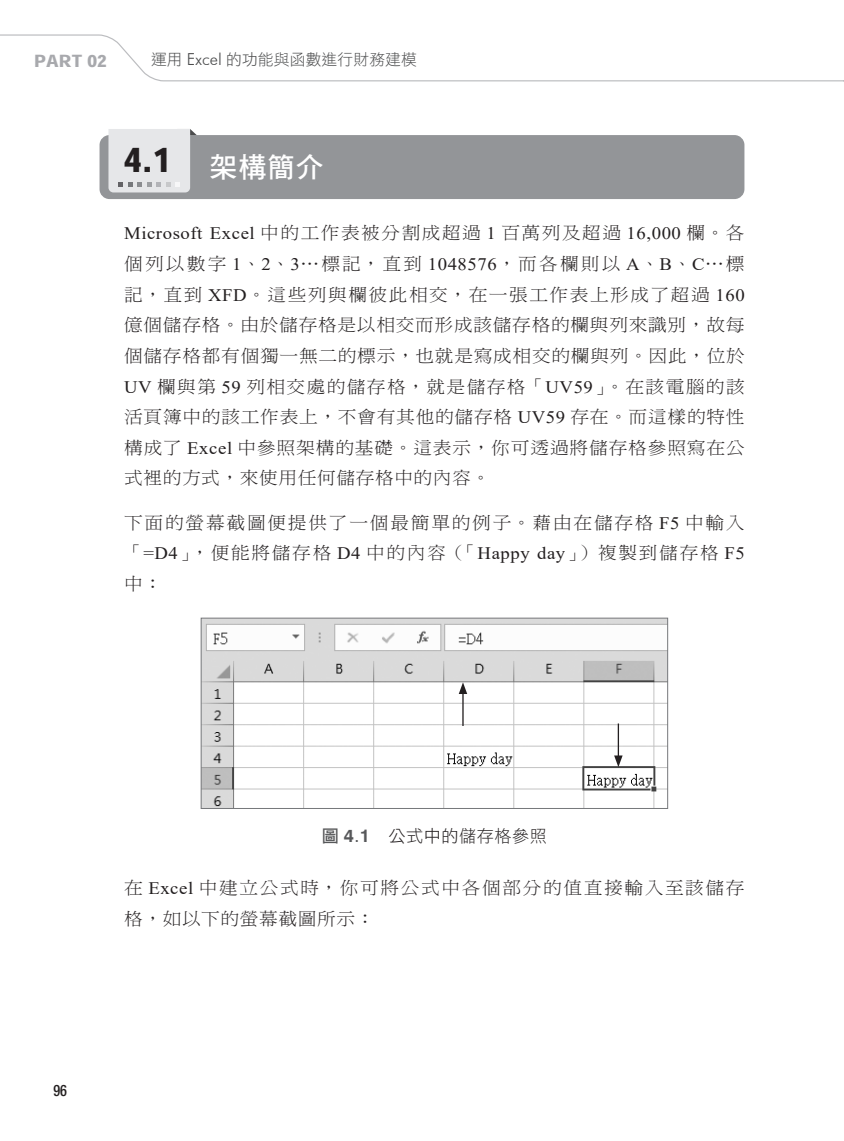
<style>
.page{position:relative;width:844px;height:1141px;background:#fff}
.page>*{position:absolute;margin:0;border:0;box-sizing:border-box;transform-origin:0 0}
.標題1-1{font:28px "DF Hei Std W7";color:#fff}
.內文{font:17.5px/30.6px "DF Ming Std W3";letter-spacing:.085em;color:#231f20;text-align:justify;scale:1.07 1}
.圖說{font:17.15px "DF Hei Std W3";letter-spacing:.03em;color:#231f20}
.t1{font:16.62px "Heisei Kaku Go Std W9";color:#a8a9ad}
.t2{font:15.75px "DF Hei Std W3";letter-spacing:.01em;color:#4b4c4d}
.t3{font:500 condensed 15.75px "Helvetica Neue LT Std";color:#231f20;scale:.9 1}
.s1{font-family:"Futura BT";font-weight:300;font-size:16.45px}
.s2{font-family:"Times New Roman"}
.s3{font-family:"DF Hei Std W7";color:#57585a}
.s4{font-family:"Swiss 721 BT";font-weight:700;font-size:18.03px;color:#57585a}
.s5{font-family:"Swiss 721 BT";font-size:18.03px;color:#57585a}
</style>
<div class="page">
<svg style="left:0;top:34px;width:843px;height:48px"></svg>
<div style="left:99px;top:135px;width:645px;height:64px;background:#939598;border-radius:10px"></div>
<svg style="left:108px;top:129px;width:89px;height:63px;background:#dddee0"></svg>
<img style="left:203px;top:620px;width:462px;height:187px">
<div style="left:201px;top:618px;width:466px;height:191px;border:1px solid #76787b"></div>
<hr style="left:462px;top:691px;width:1px;height:35px;background:#231f20">
<svg style="left:458px;top:682px;width:9px;height:12px"></svg>
<hr style="left:617px;top:723px;width:2px;height:35px;background:#231f20">
<svg style="left:614px;top:755px;width:8px;height:12px"></svg>
<p class="t1" style="left:34px;top:51px;width:74px">PART 02</p>
<p class="t2" style="left:151px;top:51px;width:267px">運用 <span class="s1">Excel</span> 的功能與函數進行財務建模</p>
<p class="標題1-1" style="left:124px;top:152px;width:201px"><sup>4.1</sup> 架構簡介</p>
<p class="內文" style="left:124px;top:218px;width:581px"><span class="s2">Microsoft Excel</span> 中的工作表被分割成超過 <span class="s2">1</span> 百萬列及超過 <span class="s2">16,000</span> 欄。各個列以數字 <span class="s2">1</span>、<span class="s2">2</span>、<span class="s2">3</span>⋯標記，直到 <span class="s2">1048576</span>，而各欄則以 <span class="s2">A</span>、<span class="s2">B</span>、<span class="s2">C</span>⋯標記，直到 <span class="s2">XFD</span>。這些列與欄彼此相交，在一張工作表上形成了超過 <span class="s2">160</span>億個儲存格。由於儲存格是以相交而形成該儲存格的欄與列來識別，故每個儲存格都有個獨一無二的標示，也就是寫成相交的欄與列。因此，位於<span class="s2">UV</span> 欄與第 <span class="s2">59</span> 列相交處的儲存格，就是儲存格「<span class="s2">UV59</span>」。在該電腦的該活頁簿中的該工作表上，不會有其他的儲存格 <span class="s2">UV59</span> 存在。而這樣的特性構成了 <span class="s2">Excel</span> 中參照架構的基礎。這表示，你可透過將儲存格參照寫在公式裡的方式，來使用任何儲存格中的內容。</p>
<p class="內文" style="left:124px;top:507px;width:581px">下面的螢幕截圖便提供了一個最簡單的例子。藉由在儲存格 <span class="s2">F5</span> 中輸入「<span class="s2">=D4</span>」，便能將儲存格 <span class="s2">D4</span> 中的內容（「<span class="s2">Happy day</span>」）複製到儲存格 <span class="s2">F5</span>中：</p>
<p class="圖說" style="left:322px;top:826px;width:226px"><span class="s3">圖</span> <span class="s4">4</span><span class="s5">.</span><span class="s4">1</span> 公式中的儲存格參照</p>
<p class="內文" style="left:124px;top:873px;width:581px">在 <span class="s2">Excel</span> 中建立公式時，你可將公式中各個部分的值直接輸入至該儲存格，如以下的螢幕截圖所示：</p>
<p class="t3" style="left:53px;top:1081px;width:17px">96</p>
</div>
